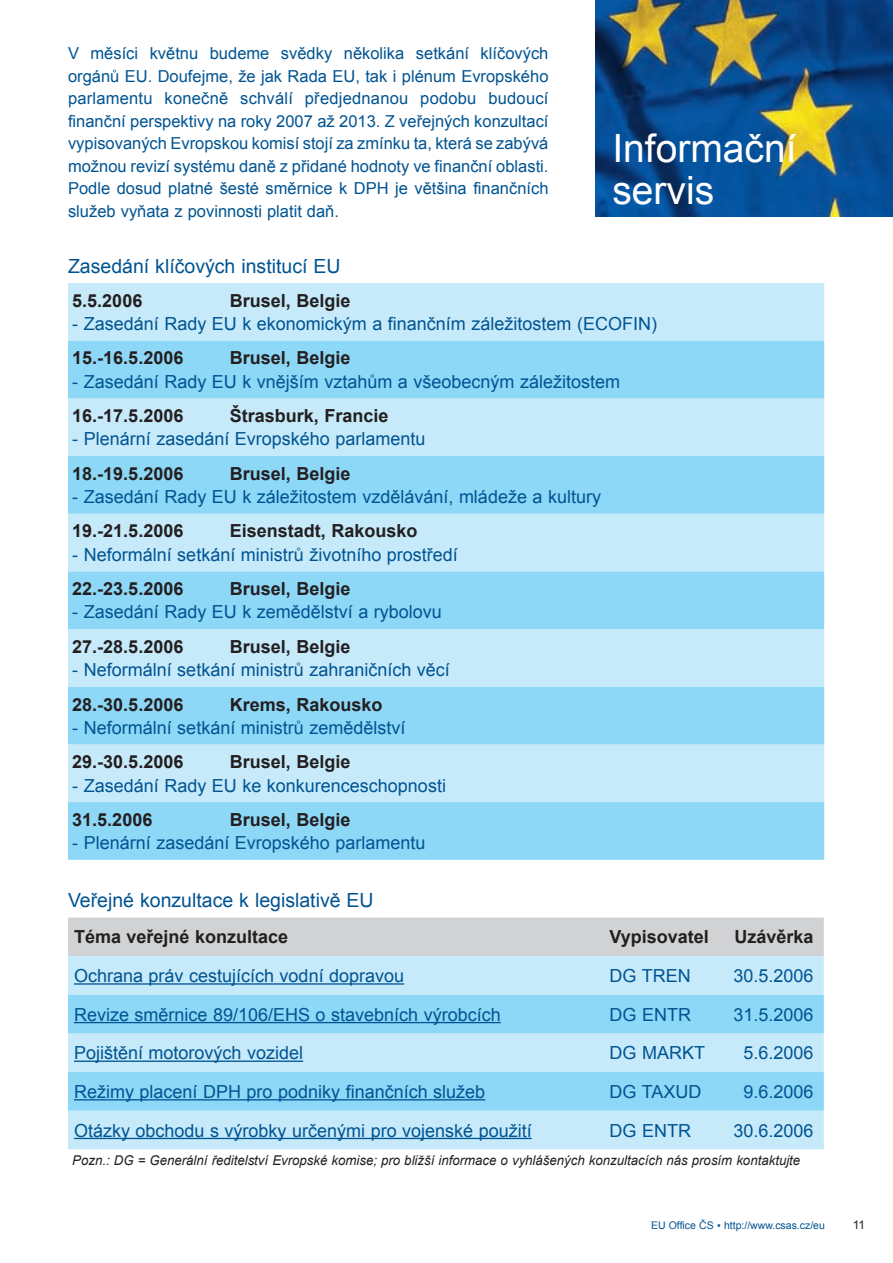
<style>
.page{position:relative;width:893px;height:1263px;background:#fff}
.page>*{position:absolute;margin:0;border:0;box-sizing:border-box;transform-origin:0 0}
.t1{font:39px/42px "Arial";color:#fff}
.t2{font:19.5px "Arial";color:#005492}
.t3{font:18px "Arial";color:#005492}
.t4{font:700 18px "Arial";color:#231f20}
.t5{font:16.5px/22.5px "Arial";color:#005492;text-align:justify}
.t6{font:italic 13.5px "Arial";color:#231f20}
.t7{font:12px "Arial";color:#231f20}
.t8{font:10.5px "Arial";color:#005492}
</style>
<div class="page">
<div style="left:68px;top:283px;width:756px;height:58px;background:#c6eafa"></div>
<svg style="left:68px;top:341px;width:756px;height:519px;background:#a6dff8"></svg>
<div style="left:68px;top:917px;width:756px;height:39px;background:#d1d2d4"></div>
<div style="left:68px;top:956px;width:756px;height:193px;background:#c6eafa"></div>
<svg style="left:68px;top:995px;width:756px;height:116px;background:#9fdcf7"></svg>
<hr style="left:74px;top:983px;width:330px;height:2px;background:#005492">
<hr style="left:74px;top:1022px;width:427px;height:1px;background:#005492">
<hr style="left:74px;top:1060px;width:229px;height:2px;background:#005492">
<hr style="left:74px;top:1099px;width:411px;height:1px;background:#005492">
<hr style="left:74px;top:1138px;width:458px;height:1px;background:#005492">
<img style="left:595px;top:0;width:298px;height:217px">
<p class="t5" style="left:68px;top:42px;width:482px">V měsíci květnu budeme svědky několika setkání klíčových orgánů EU. Doufejme, že jak Rada EU, tak i plénum Evropského parlamentu konečně schválí předjednanou podobu budoucí finanční perspektivy na roky 2007 až 2013. Z veřejných konzultací vypisovaných Evropskou komisí stojí za zmínku ta, která se zabývá možnou revizí systému daně z přidané hodnoty ve finanční oblasti.<br>Podle dosud platné šesté směrnice k DPH je většina finančních služeb vyňata z povinnosti platit daň.</p>
<h1 class="t1" style="left:612px;top:128px;width:186px">Informační servis</h1>
<p class="t2" style="left:68px;top:253px;width:274px">Zasedání klíčových institucí EU</p>
<p class="t4" style="left:72px;top:289px;width:72px">5.5.2006</p>
<p class="t4" style="left:230px;top:289px;width:122px">Brusel, Belgie</p>
<p class="t3" style="left:72px;top:312px;width:586px">- Zasedání Rady EU k ekonomickým a finančním záležitostem (ECOFIN)</p>
<p class="t4" style="left:72px;top:346px;width:113px">15.-16.5.2006</p>
<p class="t4" style="left:230px;top:346px;width:122px">Brusel, Belgie</p>
<p class="t3" style="left:72px;top:370px;width:549px">- Zasedání Rady EU k vnějším vztahům a všeobecným záležitostem</p>
<p class="t4" style="left:72px;top:404px;width:113px">16.-17.5.2006</p>
<p class="t4" style="left:230px;top:404px;width:160px">Štrasburk, Francie</p>
<p class="t3" style="left:72px;top:427px;width:355px">- Plenární zasedání Evropského parlamentu</p>
<p class="t4" style="left:72px;top:462px;width:113px">18.-19.5.2006</p>
<p class="t4" style="left:230px;top:462px;width:122px">Brusel, Belgie</p>
<p class="t3" style="left:72px;top:485px;width:530px">- Zasedání Rady EU k záležitostem vzdělávání, mládeže a kultury</p>
<p class="t4" style="left:72px;top:519px;width:113px">19.-21.5.2006</p>
<p class="t4" style="left:230px;top:519px;width:189px">Eisenstadt, Rakousko</p>
<p class="t3" style="left:72px;top:543px;width:387px">- Neformální setkání ministrů životního prostředí</p>
<p class="t4" style="left:72px;top:577px;width:113px">22.-23.5.2006</p>
<p class="t4" style="left:230px;top:577px;width:122px">Brusel, Belgie</p>
<p class="t3" style="left:72px;top:600px;width:371px">- Zasedání Rady EU k zemědělství a rybolovu</p>
<p class="t4" style="left:72px;top:635px;width:113px">27.-28.5.2006</p>
<p class="t4" style="left:230px;top:635px;width:122px">Brusel, Belgie</p>
<p class="t3" style="left:72px;top:658px;width:379px">- Neformální setkání ministrů zahraničních věcí</p>
<p class="t4" style="left:72px;top:692px;width:113px">28.-30.5.2006</p>
<p class="t4" style="left:230px;top:692px;width:154px">Krems, Rakousko</p>
<p class="t3" style="left:72px;top:716px;width:335px">- Neformální setkání ministrů zemědělství</p>
<p class="t4" style="left:72px;top:750px;width:113px">29.-30.5.2006</p>
<p class="t4" style="left:230px;top:750px;width:122px">Brusel, Belgie</p>
<p class="t3" style="left:72px;top:773px;width:375px">- Zasedání Rady EU ke konkurenceschopnosti</p>
<p class="t4" style="left:72px;top:808px;width:82px">31.5.2006</p>
<p class="t4" style="left:230px;top:808px;width:122px">Brusel, Belgie</p>
<p class="t3" style="left:72px;top:831px;width:355px">- Plenární zasedání Evropského parlamentu</p>
<p class="t2" style="left:68px;top:888px;width:307px">Veřejné konzultace k legislativě EU</p>
<p class="t4" style="left:74px;top:925px;width:216px">Téma veřejné konzultace</p>
<p class="t4" style="left:609px;top:925px;width:101px">Vypisovatel</p>
<p class="t4" style="left:734px;top:925px;width:81px">Uzávěrka</p>
<p class="t3" style="left:74px;top:964px;width:332px">Ochrana práv cestujících vodní dopravou</p>
<p class="t3" style="left:609px;top:964px;width:83px">DG TREN</p>
<p class="t3" style="left:733px;top:964px;width:82px">30.5.2006</p>
<p class="t3" style="left:74px;top:1002px;width:428px">Revize směrnice 89/106/EHS o stavebních výrobcích</p>
<p class="t3" style="left:609px;top:1002px;width:83px">DG ENTR</p>
<p class="t3" style="left:733px;top:1002px;width:82px">31.5.2006</p>
<p class="t3" style="left:74px;top:1041px;width:231px">Pojištění motorových vozidel</p>
<p class="t3" style="left:609px;top:1041px;width:97px">DG MARKT</p>
<p class="t3" style="left:743px;top:1041px;width:72px">5.6.2006</p>
<p class="t3" style="left:74px;top:1080px;width:413px">Režimy placení DPH pro podniky finančních služeb</p>
<p class="t3" style="left:609px;top:1080px;width:93px">DG TAXUD</p>
<p class="t3" style="left:743px;top:1080px;width:72px">9.6.2006</p>
<p class="t3" style="left:74px;top:1118px;width:459px">Otázky obchodu s výrobky určenými pro vojenské použití</p>
<p class="t3" style="left:609px;top:1118px;width:83px">DG ENTR</p>
<p class="t3" style="left:733px;top:1118px;width:82px">30.6.2006</p>
<p class="t6" style="left:72px;top:1151px;width:729px">Pozn.: DG = Generální ředitelství Evropské komise; pro bližší informace o vyhlášených konzultacích nás prosím kontaktujte</p>
<p class="t8" style="left:651px;top:1218px;width:175px">EU Office ČS ▪ http://www.csas.cz/eu</p>
<p class="t7" style="left:853px;top:1217px;width:14px">11</p>
</div>
